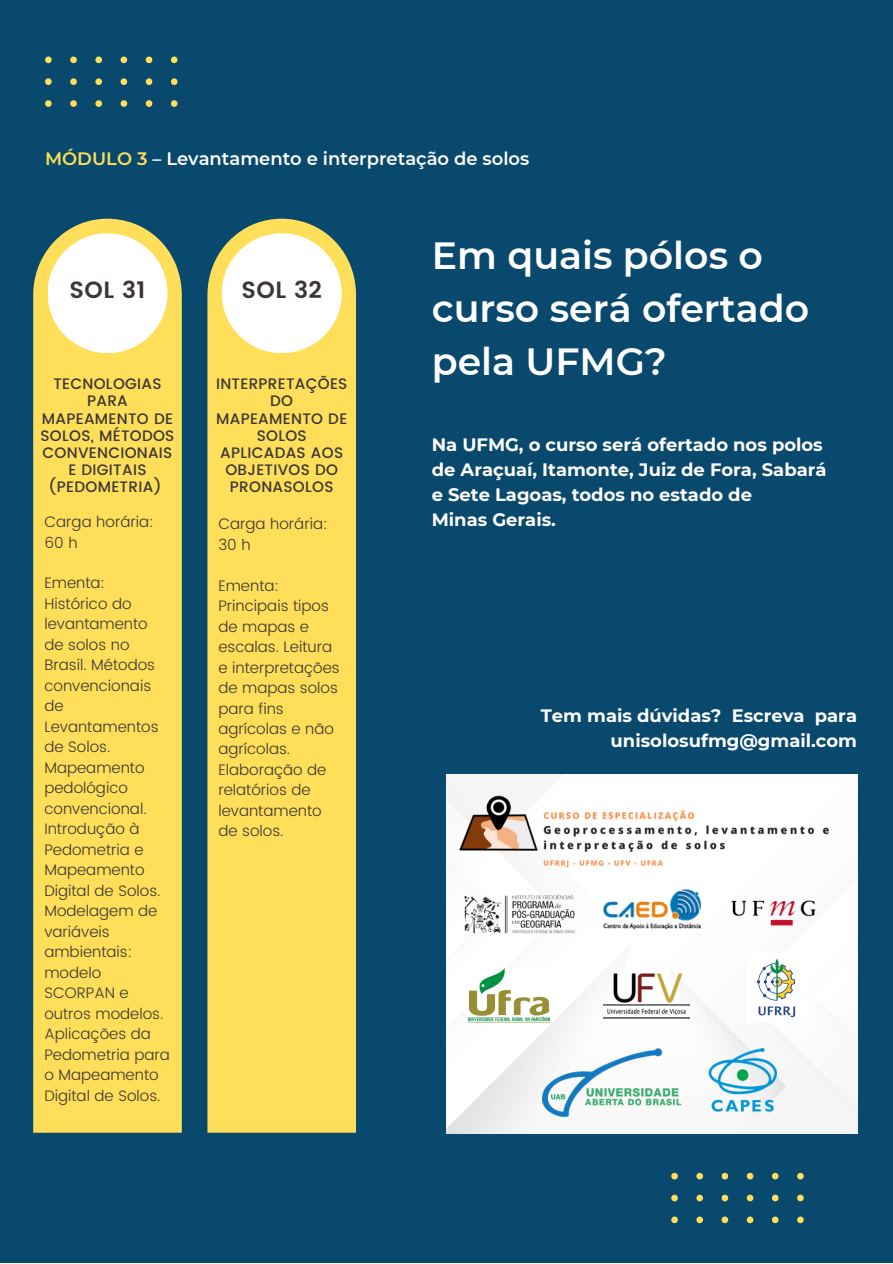
<style>
.page{position:relative;width:893px;height:1264px;background:#fff}
.page>*{position:absolute;margin:0;border:0;box-sizing:border-box;transform-origin:0 0}
.t1{font:600 37.8px/52.8px "Montserrat";color:#fff}
.t2{font:600 23.4px "Poppins";letter-spacing:.02em;color:#3c3735}
.t3{font:700 18px/24.8px "Montserrat";color:#fff}
.t4{font:600 18px "Montserrat";color:#fff}
.t5{font:300 15.15px/20.4px "Poppins";color:#3c3735}
.t6{font:500 15.15px/17.1px "Poppins";letter-spacing:.02em;color:#3c3735;text-align:center}
.s1{color:#ffde59}
</style>
<div class="page">
<div style="left:0;top:0;width:892px;height:1262px;background:#09496d"></div>
<svg style="left:171px;top:100px;width:6px;height:7px"></svg>
<svg style="left:146px;top:100px;width:6px;height:7px"></svg>
<svg style="left:121px;top:100px;width:6px;height:7px"></svg>
<svg style="left:95px;top:100px;width:7px;height:7px"></svg>
<svg style="left:70px;top:100px;width:7px;height:7px"></svg>
<svg style="left:45px;top:100px;width:7px;height:7px"></svg>
<svg style="left:171px;top:78px;width:6px;height:7px"></svg>
<svg style="left:146px;top:78px;width:6px;height:7px"></svg>
<svg style="left:121px;top:78px;width:6px;height:7px"></svg>
<svg style="left:95px;top:78px;width:7px;height:7px"></svg>
<svg style="left:70px;top:78px;width:7px;height:7px"></svg>
<svg style="left:45px;top:78px;width:7px;height:7px"></svg>
<svg style="left:171px;top:56px;width:6px;height:7px"></svg>
<svg style="left:146px;top:56px;width:6px;height:7px"></svg>
<svg style="left:121px;top:56px;width:6px;height:7px"></svg>
<svg style="left:95px;top:56px;width:7px;height:7px"></svg>
<svg style="left:70px;top:56px;width:7px;height:7px"></svg>
<svg style="left:45px;top:56px;width:7px;height:7px"></svg>
<div style="left:33px;top:219px;width:149px;height:913px;background:#ffde59"></div>
<div style="left:47px;top:233px;width:120px;height:120px;background:#fff;border-radius:50%"></div>
<div style="left:207px;top:219px;width:149px;height:913px;background:#ffde59"></div>
<div style="left:222px;top:233px;width:120px;height:120px;background:#fff;border-radius:50%"></div>
<svg style="left:797px;top:1216px;width:6px;height:7px"></svg>
<svg style="left:772px;top:1216px;width:6px;height:7px"></svg>
<svg style="left:746px;top:1216px;width:7px;height:7px"></svg>
<svg style="left:721px;top:1216px;width:7px;height:7px"></svg>
<svg style="left:696px;top:1216px;width:7px;height:7px"></svg>
<svg style="left:671px;top:1216px;width:6px;height:7px"></svg>
<svg style="left:797px;top:1194px;width:6px;height:7px"></svg>
<svg style="left:772px;top:1194px;width:6px;height:7px"></svg>
<svg style="left:746px;top:1194px;width:7px;height:7px"></svg>
<svg style="left:721px;top:1194px;width:7px;height:7px"></svg>
<svg style="left:696px;top:1194px;width:7px;height:7px"></svg>
<svg style="left:671px;top:1194px;width:6px;height:7px"></svg>
<svg style="left:797px;top:1172px;width:6px;height:7px"></svg>
<svg style="left:772px;top:1172px;width:6px;height:7px"></svg>
<svg style="left:746px;top:1172px;width:7px;height:7px"></svg>
<svg style="left:721px;top:1172px;width:7px;height:7px"></svg>
<svg style="left:696px;top:1172px;width:7px;height:7px"></svg>
<svg style="left:671px;top:1172px;width:6px;height:7px"></svg>
<img style="left:446px;top:774px;width:411px;height:359px">
<img style="left:454px;top:783px;width:395px;height:97px">
<img style="left:726px;top:889px;width:100px;height:43px">
<img style="left:461px;top:889px;width:121px;height:53px">
<img style="left:603px;top:889px;width:97px;height:53px">
<img style="left:469px;top:968px;width:80px;height:54px">
<img style="left:603px;top:963px;width:87px;height:65px">
<img style="left:746px;top:953px;width:59px;height:69px">
<img style="left:542px;top:1048px;width:234px;height:68px">
<p class="t4" style="left:45px;top:148px;width:485px"><span class="s1">MÓDULO 3</span> – Levantamento e interpretação de solos</p>
<p class="t2" style="left:69px;top:276px;width:78px">SOL 31</p>
<p class="t6" style="left:40px;top:375px;width:135px">TECNOLOGIAS<br>PARA<br>MAPEAMENTO DE<br>SOLOS, MÉTODOS<br>CONVENCIONAIS<br>E DIGITAIS (PEDOMETRIA)</p>
<p class="t5" style="left:44px;top:511px;width:111px">Carga horária:<br>60 h</p>
<p class="t5" style="left:44px;top:573px;width:62px">Ementa:</p>
<p class="t5" style="left:44px;top:593px;width:127px">Histórico do levantamento de solos no<br>Brasil. Métodos convencionais de<br>Levantamentos de Solos.<br>Mapeamento pedológico convencional.<br>Introdução à<br>Pedometria e<br>Mapeamento<br>Digital de Solos.<br>Modelagem de variáveis ambientais: modelo<br>SCORPAN e outros modelos.<br>Aplicações da<br>Pedometria para o Mapeamento<br>Digital de Solos.</p>
<p class="t2" style="left:241px;top:276px;width:82px">SOL 32</p>
<p class="t6" style="left:216px;top:375px;width:133px">INTERPRETAÇÕES<br>DO<br>MAPEAMENTO DE<br>SOLOS<br>APLICADAS AOS<br>OBJETIVOS DO<br>PRONASOLOS</p>
<p class="t5" style="left:218px;top:513px;width:111px">Carga horária:<br>30 h</p>
<p class="t5" style="left:218px;top:575px;width:62px">Ementa:</p>
<p class="t5" style="left:218px;top:595px;width:123px">Principais tipos de mapas e escalas. Leitura e interpretações de mapas solos para fins agrícolas e não agrícolas.<br>Elaboração de relatórios de levantamento de solos.</p>
<p class="t1" style="left:432px;top:229px;width:379px">Em quais pólos o curso será ofertado pela UFMG?</p>
<p class="t3" style="left:432px;top:432px;width:396px">Na UFMG, o curso será ofertado nos polos de Araçuaí, Itamonte, Juiz de Fora, Sabará e Sete Lagoas, todos no estado de</p>
<p class="t3" style="left:432px;top:507px;width:126px">Minas Gerais.</p>
<p class="t3" style="left:541px;top:703px;width:318px;text-align:right">Tem mais dúvidas? Escreva para unisolosufmg@gmail.com</p>
</div>
